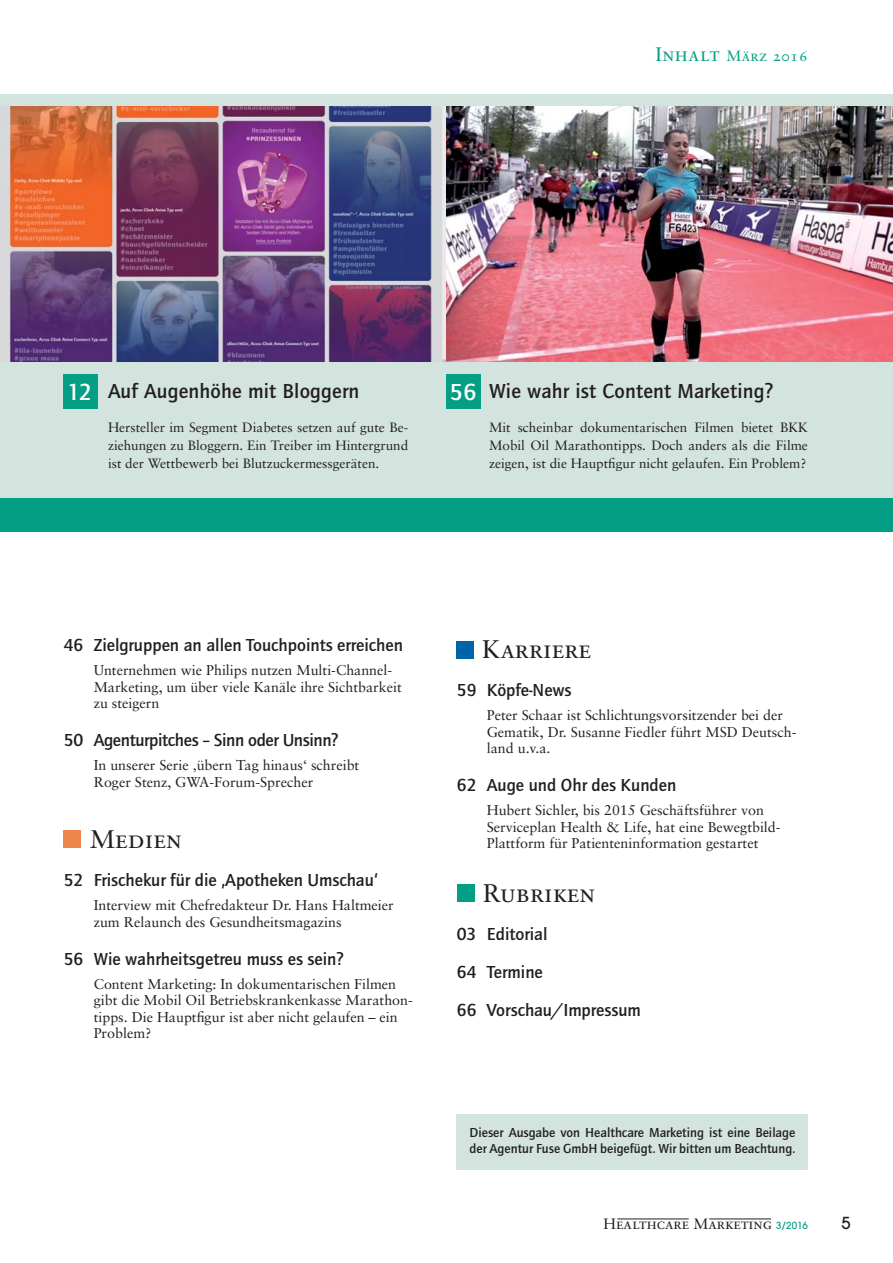
<style>
.page{position:relative;width:893px;height:1263px;background:#fff}
.page>*{position:absolute;margin:0;border:0;box-sizing:border-box;transform-origin:0 0}
.t1{font:25.5px "Sabon Roman SC";color:#231f20}
.t2{font:500 24px "Quay Sans ITC Std";color:#fff}
.t3{font:500 21px "Quay Sans ITC Std";letter-spacing:.01em;color:#231f20}
.t4{font:500 18px/38px "Quay Sans ITC Std";color:#231f20}
.t5{font:500 18px "Quay Sans ITC Std";letter-spacing:-.02em;color:#231f20}
.t6{font:500 16.5px "Avant Garde";color:#231f20}
.t7{font:15px "Sabon Roman SC";color:#231f20}
.t8{font:15px "Sabon Roman SC";letter-spacing:.025em;color:#039e84}
.t9{font:14.25px/16.5px "Sabon";color:#231f20}
.t10{font:13.5px/18px "Sabon";color:#231f20;text-align:justify}
.t11{font:500 13.5px/16.5px "Quay Sans ITC Std";color:#231f20}
.s1{font-size:19.5px}
.s2{font-family:"Avant Garde";font-weight:500;font-size:9.75px;color:#039e84}
</style>
<div class="page">
<hr style="left:617px;top:1219px;width:72px;height:1px;background:#231f20">
<hr style="left:709px;top:1219px;width:62px;height:1px;background:#231f20">
<div style="left:0;top:94px;width:893px;height:433px;background:#d3e4de"></div>
<img style="left:0;top:106px;width:446px;height:255px">
<img style="left:446px;top:106px;width:447px;height:255px">
<div style="left:64px;top:375px;width:34px;height:34px;background:#039e84"></div>
<div style="left:446px;top:375px;width:34px;height:34px;background:#039e84"></div>
<div style="left:64px;top:830px;width:17px;height:18px;background:#ed854c"></div>
<div style="left:456px;top:641px;width:18px;height:17px;background:#0065a7"></div>
<div style="left:457px;top:884px;width:17px;height:17px;background:#039e84"></div>
<div style="left:0;top:498px;width:893px;height:33px;background:#039e84"></div>
<div style="left:457px;top:1114px;width:351px;height:55px;background:#d3e4de"></div>
<p class="t8" style="left:655px;top:49px;width:153px"><span class="s1">Inhalt</span> März 2016</p>
<h3 class="t3" style="left:108px;top:383px;width:253px">Auf Augenhöhe mit Bloggern</h3>
<p class="t10" style="left:108px;top:420px;width:302px">Hersteller im Segment Diabetes setzen auf gute Be&shy;ziehungen zu Bloggern. Ein Treiber im Hintergrund ist der Wettbewerb bei Blutzuckermessgeräten.</p>
<h2 class="t2" style="left:67px;top:383px;width:26px">12</h2>
<h2 class="t2" style="left:450px;top:383px;width:28px">56</h2>
<h3 class="t3" style="left:489px;top:383px;width:286px">Wie wahr ist Content Marketing?</h3>
<p class="t10" style="left:489px;top:420px;width:320px">Mit scheinbar dokumentarischen Filmen bietet BKK Mobil Oil Marathontipps. Doch anders als die Filme zeigen, ist die Hauptfigur nicht gelaufen. Ein Problem?</p>
<p class="t4" style="left:64px;top:627px;width:341px">46 Zielgruppen an allen Touchpoints erreichen</p>
<p class="t9" style="left:94px;top:663px;width:309px">Unternehmen wie Philips nutzen Multi-Channel-<br>Marketing, um über viele Kanäle ihre Sichtbarkeit zu steigern</p>
<p class="t5" style="left:64px;top:734px;width:276px">50 Agenturpitches – Sinn oder Unsinn?</p>
<p class="t9" style="left:94px;top:758px;width:267px">In unserer Serie ‚übern Tag hinaus‘ schreibt<br>Roger Stenz, GWA-Forum-Sprecher</p>
<h1 class="t1" style="left:90px;top:829px;width:94px">Medien</h1>
<p class="t4" style="left:64px;top:862px;width:316px">52 Frischekur für die ‚Apotheken Umschau‘</p>
<p class="t9" style="left:94px;top:898px;width:302px">Interview mit Chefredakteur Dr. Hans Haltmeier zum Relaunch des Gesundheitsmagazins</p>
<p class="t4" style="left:64px;top:941px;width:282px">56 Wie wahrheitsgetreu muss es sein?</p>
<p class="t9" style="left:94px;top:977px;width:321px">Content Marketing: In dokumentarischen Filmen gibt die Mobil Oil Betriebskrankenkasse Marathon&shy;tipps. Die Hauptfigur ist aber nicht gelaufen – ein Problem?</p>
<h1 class="t1" style="left:482px;top:639px;width:111px">Karriere</h1>
<p class="t4" style="left:457px;top:672px;width:116px">59 Köpfe-News</p>
<p class="t9" style="left:487px;top:708px;width:311px">Peter Schaar ist Schlichtungsvorsitzender bei der<br>Gematik, Dr. Susanne Fiedler führt MSD Deutsch&shy;land u.v.a.</p>
<p class="t4" style="left:457px;top:767px;width:221px">62 Auge und Ohr des Kunden</p>
<p class="t9" style="left:487px;top:803px;width:295px">Hubert Sichler, bis 2015 Geschäfts führer von<br>Serviceplan Health &amp; Life, hat eine Bewegtbild-<br>Plattform für Patienteninformation gestartet</p>
<h1 class="t1" style="left:483px;top:883px;width:114px">Rubriken</h1>
<p class="t4" style="left:457px;top:916px;width:186px">03 Editorial<br>64 Termine<br>66 Vorschau/Impressum</p>
<p class="t11" style="left:470px;top:1125px;width:327px">Dieser Ausgabe von Healthcare Marketing ist eine Beilage der Agentur Fuse GmbH beigefügt. Wir bitten um Beachtung.</p>
<p class="t7" style="left:604px;top:1217px;width:206px">Healthcare Marketing <span class="s2">3/2016</span></p>
<p class="t6" style="left:841px;top:1217px;width:11px">5</p>
</div>
